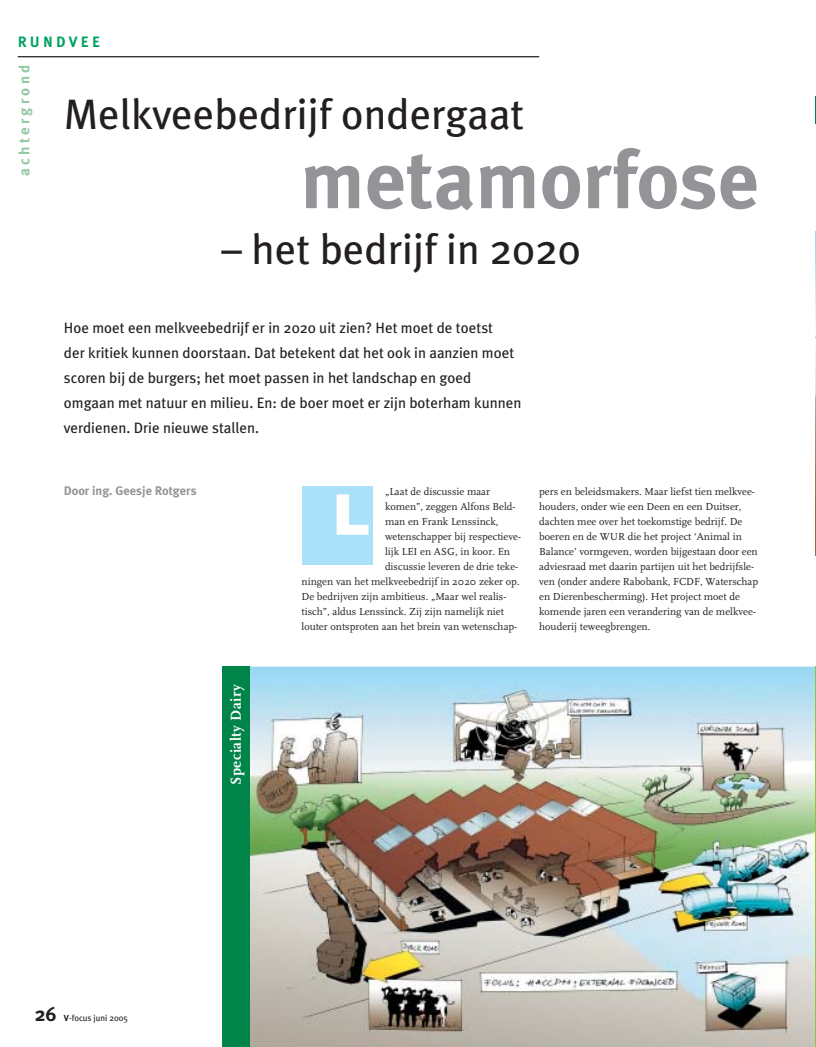
<style>
.page{position:relative;width:816px;height:1047px;background:#fff}
.page>*{position:absolute;margin:0;border:0;box-sizing:border-box;transform-origin:0 0}
.t1{font:700 81.25px "Meta Plus";color:#939497}
.t2{font:900 56.25px "Arial";color:#fff}
.t3{font:42.5px "Meta Plus";color:#231f1f}
.t4{font:700 20px "Meta Plus";color:#231f1f}
.t5{font:15px/25px "Meta Plus";color:#231f1f}
.t6{font:700 15px "FF Scala";letter-spacing:.03em;color:#fff}
.t7{font:700 15px "Meta Plus";letter-spacing:.22em;color:#93c8a4}
.t8{font:700 15px "Meta Plus";letter-spacing:.22em;color:#00a361}
.t9{font:700 12.5px "Meta Plus";color:#939497}
.t10{font:10.62px/15px "FF Scala";color:#231f1f}
.t11{font:8.75px "Meta Plus";color:#231f1f}
.s1{font-weight:700}
</style>
<div class="page">
<img style="left:250px;top:666px;width:565px;height:380px">
<hr style="left:815px;top:666px;width:1px;height:380px;background:#8cc73e">
<div style="left:222px;top:666px;width:28px;height:380px;background:#008449"></div>
<hr style="left:18px;top:56px;width:521px;height:1px;background:#231f1f">
<hr style="left:815px;top:0;width:1px;height:57px;background:#00a361">
<div style="left:301px;top:486px;width:71px;height:78px;background:#aae0f9"></div>
<img style="left:815px;top:231px;width:1px;height:324px">
<svg style="left:815px;top:96px;width:1px;height:27px"></svg>
<h3 class="t8" style="left:18px;top:37px;width:84px">RUNDVEE</h3>
<h3 class="t7" style="left:19px;top:176px;width:113px;rotate:-90deg">achtergrond</h3>
<h3 class="t3" style="left:64px;top:99px;width:461px">Melkveebedrijf ondergaat</h3>
<h1 class="t1" style="left:300px;top:152px;width:460px">metamorfose</h1>
<h3 class="t3" style="left:221px;top:234px;width:360px">– het bedrijf in 2020</h3>
<p class="t5" style="left:64px;top:317px;width:459px">Hoe moet een melkveebedrijf er in 2020 uit zien? Het moet de toetst<br>der kritiek kunnen doorstaan. Dat betekent dat het ook in aanzien moet scoren bij de burgers; het moet passen in het landschap en goed omgaan met natuur en milieu. En: de boer moet er zijn boterham kunnen verdienen. Drie nieuwe stallen.</p>
<p class="t9" style="left:64px;top:486px;width:134px">Door ing. Geesje Rotgers</p>
<h3 class="t6" style="left:230px;top:784px;width:102px;rotate:-90deg">Specialty Dairy</h3>
<p class="t10" style="left:385px;top:485px;width:107px">„Laat de discussie maar</p>
<p class="t10" style="left:385px;top:500px;width:132px">komen”, zeggen Alfons Beld-</p>
<p class="t10" style="left:385px;top:515px;width:115px">man en Frank Lenssinck,</p>
<p class="t10" style="left:385px;top:530px;width:137px">wetenschapper bij respectieve-</p>
<p class="t10" style="left:385px;top:545px;width:126px">lijk LEI en ASG, in koor. En</p>
<p class="t10" style="left:385px;top:560px;width:135px">discussie leveren de drie teke-</p>
<p class="t10" style="left:301px;top:575px;width:219px">ningen van het melkveebedrijf in 2020 zeker op.</p>
<p class="t10" style="left:301px;top:590px;width:206px">De bedrijven zijn ambitieus. „Maar wel realis-</p>
<p class="t10" style="left:301px;top:605px;width:204px">tisch”, aldus Lenssinck. Zij zijn namelijk niet</p>
<p class="t10" style="left:301px;top:620px;width:217px">louter ontsproten aan het brein van wetenschap-</p>
<h2 class="t2" style="left:332px;top:494px;width:39px">L</h2>
<p class="t10" style="left:539px;top:485px;width:220px">pers en beleidsmakers. Maar liefst tien melkvee&shy;houders, onder wie een Deen en een Duitser, dachten mee over het toekomstige bedrijf. De boeren en de WUR die het project ‘Animal in Balance’ vormgeven, worden bijgestaan door een adviesraad met daarin partijen uit het bedrijfsle&shy;ven (onder andere Rabobank, FCDF, Waterschap en Dierenbescherming). Het project moet de komende jaren een verandering van de melkvee&shy;houderij teweegbrengen.</p>
<h3 class="t4" style="left:35px;top:1006px;width:24px">26</h3>
<p class="t11" style="left:64px;top:1014px;width:66px"><span class="s1">V</span>-focus juni 2005</p>
</div>
